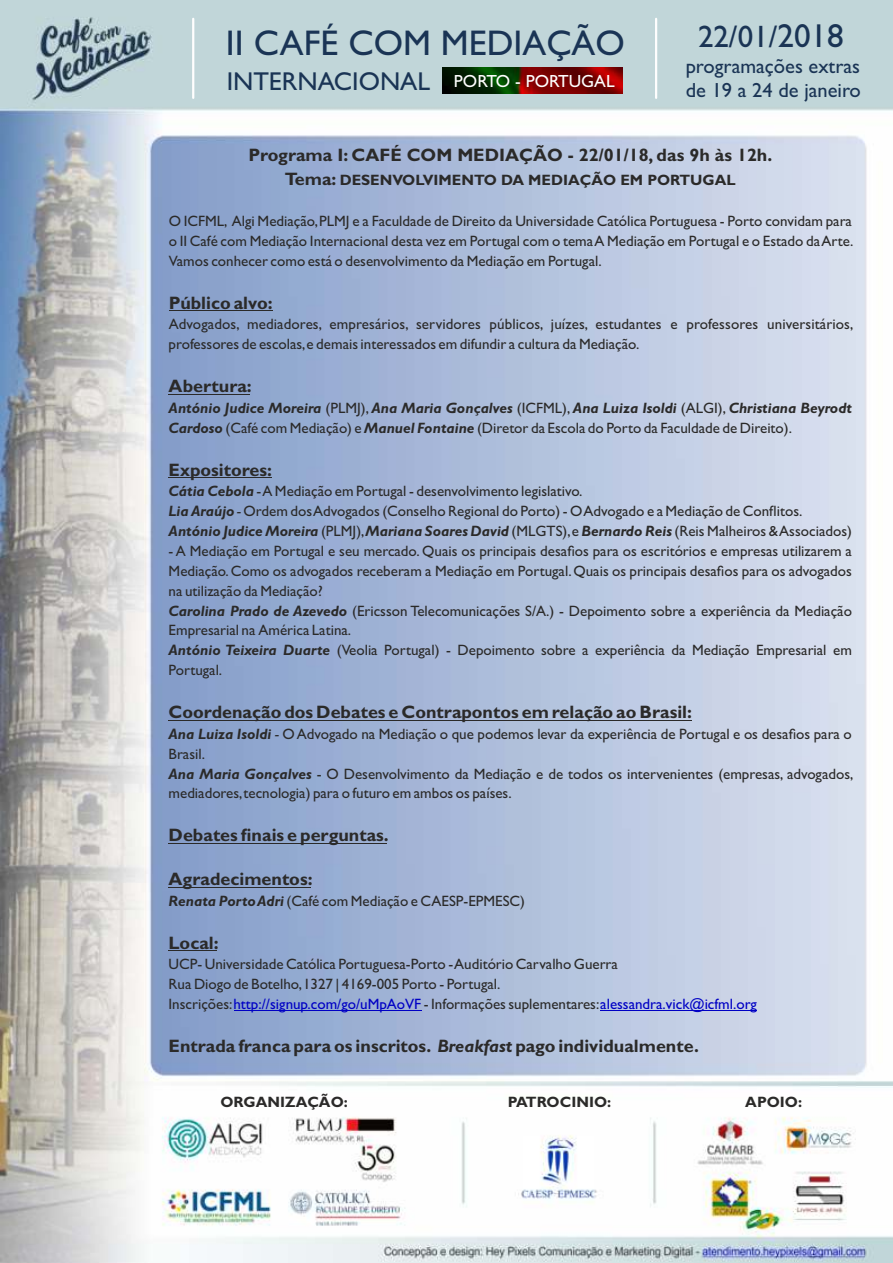
<style>
.page{position:relative;width:893px;height:1263px;background:#fff}
.page>*{position:absolute;margin:0;border:0;box-sizing:border-box;transform-origin:0 0}
.t1{font:35.7px "Gill Sans";color:#1a3455}
.t2{font:31.05px "Gill Sans";color:#1a3455}
.t3{font:20.4px/23.7px "Gill Sans";color:#1a3455}
.t4{font:700 18px "Gill Sans";color:#2b2a29}
.t5{font:17.55px "Gill Sans";color:#fefefe}
.t6{font:15px/20px "Gill Sans";color:#2b2a29}
.t7{font:italic 700 15px/20px "Gill Sans";color:#2b2a29}
.t8{font:700 15px "Gill Sans";color:#2b2a29}
.s1{font-size:25.8px;color:#1a3455}
.s2{font-size:33.15px}
.s3{font-size:18px}
.s4{font-weight:400;font-style:normal}
.s5{font-weight:700;font-style:italic}
.s6{font-style:italic}
.s7{color:#0000c4}
</style>
<div class="page">
<img style="left:0;top:0;width:893px;height:1263px">
<hr style="left:192px;top:19px;width:2px;height:79px;background:#fefefe">
<img style="left:443px;top:68px;width:179px;height:25px">
<hr style="left:655px;top:19px;width:2px;height:79px;background:#fefefe">
<hr style="left:169px;top:310px;width:104px;height:1px;background:#2b2a29">
<hr style="left:169px;top:394px;width:81px;height:1px;background:#2b2a29">
<hr style="left:169px;top:477px;width:103px;height:1px;background:#2b2a29">
<hr style="left:169px;top:720px;width:523px;height:1px;background:#2b2a29">
<hr style="left:169px;top:843px;width:218px;height:1px;background:#2b2a29">
<hr style="left:169px;top:887px;width:142px;height:1px;background:#2b2a29">
<hr style="left:169px;top:950px;width:48px;height:1px;background:#2b2a29">
<hr style="left:234px;top:1011px;width:187px;height:1px;background:#0000c4">
<hr style="left:600px;top:1011px;width:157px;height:1px;background:#0000c4">
<h1 class="t1" style="left:226px;top:30px;width:400px">II CAFÉ COM MEDIAÇÃO</h1>
<p class="t5" style="left:227px;top:75px;width:389px"><span class="s1">INTERNACIONAL</span> PORTO - PORTUGAL</p>
<h2 class="t2" style="left:698px;top:25px;width:147px">22/01/<span class="s2">2018</span></h2>
<h3 class="t3" style="left:686px;top:56px;width:177px">programações extras de 19 a 24 de janeiro</h3>
<p class="t4" style="left:248px;top:149px;width:525px">Programa I: CAFÉ COM MEDIAÇÃO - 22/01/18, das 9h às 12h.</p>
<p class="t8" style="left:285px;top:175px;width:452px"><span class="s3">Tema:</span> DESENVOLVIMENTO DA MEDIAÇÃO EM PORTUGAL</p>
<p class="t6" style="left:169px;top:212px;width:686px;text-align:justify">O ICFML, Algi Mediação,PLMJ e a Faculdade de Direito da Universidade Católica Portuguesa - Porto convidam para o II Café com Mediação Internacional desta vez em Portugal com o tema A Mediação em Portugal e o Estado da Arte.<br>Vamos conhecer como está o desenvolvimento da Mediação em Portugal.</p>
<p class="t4" style="left:169px;top:296px;width:105px">Público alvo:</p>
<p class="t6" style="left:169px;top:316px;width:686px">Advogados, mediadores, empresários, servidores públicos, juízes, estudantes e professores universitários, professores de escolas,e demais interessados em difundir a cultura da Mediação.</p>
<p class="t4" style="left:169px;top:380px;width:85px">Abertura:</p>
<p class="t7" style="left:169px;top:399px;width:685px">António Judice Moreira <span class="s4">(PLMJ),</span> Ana Maria Gonçalves <span class="s4">(ICFML),</span> Ana Luiza Isoldi <span class="s4">(ALGI),</span> Christiana Beyrodt<br>Cardoso <span class="s4">(Café com Mediação) e</span> Manuel Fontaine <span class="s4">(Diretor da Escola do Porto da Faculdade de Direito).</span></p>
<p class="t4" style="left:169px;top:463px;width:105px">Expositores:</p>
<p class="t6" style="left:169px;top:483px;width:685px"><span class="s5">Cátia Cebola</span> - A Mediação em Portugal - desenvolvimento legislativo.<br><span class="s5">Lia Araújo</span> <span class="s6">-</span> Ordem dos Advogados (Conselho Regional do Porto) - O Advogado e a Mediação de Conflitos.<br><span class="s5">António Judice Moreira</span> (PLMJ),<span class="s5">Mariana Soares David</span> (MLGTS),e <span class="s5">Bernardo Reis</span> (Reis Malheiros &amp; Associados)</p>
<p class="t6" style="left:169px;top:542px;width:685px">- A Mediação em Portugal e seu mercado. Quais os principais desafios para os escritórios e empresas utilizarem a Mediação.Como os advogados receberam a Mediação em Portugal.Quais os principais desafios para os advogados na utilização da Mediação?<br><span class="s5">Carolina Prado de Azevedo</span> (Ericsson Telecomunicações S/A.) - Depoimento sobre a experiência da Mediação Empresarial na América Latina.<br><span class="s5">António Teixeira Duarte</span> (Veolia Portugal) - Depoimento sobre a experiência da Mediação Empresarial em Portugal.</p>
<p class="t4" style="left:169px;top:706px;width:525px">Coordenação dos Debates e Contrapontos em relação ao Brasil:</p>
<p class="t6" style="left:169px;top:725px;width:686px"><span class="s5">Ana Luiza Isoldi</span> <span class="s6">-</span> O Advogado na Mediação o que podemos levar da experiência de Portugal e os desafios para o Brasil.<br><span class="s5">Ana Maria Gonçalves</span> - O Desenvolvimento da Mediação e de todos os intervenientes (empresas, advogados, mediadores,tecnologia) para o futuro em ambos os países.</p>
<p class="t4" style="left:169px;top:829px;width:222px">Debates finais e perguntas.</p>
<p class="t4" style="left:169px;top:873px;width:145px">Agradecimentos:</p>
<p class="t6" style="left:169px;top:892px;width:358px"><span class="s5">Renata Porto Adri</span> (Café com Mediação e CAESP-EPMESC)</p>
<p class="t4" style="left:169px;top:936px;width:52px">Local:</p>
<p class="t6" style="left:169px;top:956px;width:590px">UCP- Universidade Católica Portuguesa-Porto - Auditório Carvalho Guerra<br>Rua Diogo de Botelho,1327 | 4169-005 Porto - Portugal.<br>Inscrições:<span class="s7">http://signup.com/go/uMpAoVF</span> - Informações suplementares:<span class="s7">alessandra.vick@icfml.org</span></p>
<p class="t4" style="left:169px;top:1040px;width:532px">Entrada franca para os inscritos. <span class="s6">Breakfast</span> pago individualmente.</p>
<p class="t8" style="left:220px;top:1097px;width:129px">ORGANIZAÇÃO:</p>
<p class="t8" style="left:508px;top:1097px;width:105px">PATROCINIO:</p>
<p class="t8" style="left:745px;top:1097px;width:58px">APOIO:</p>
</div>
